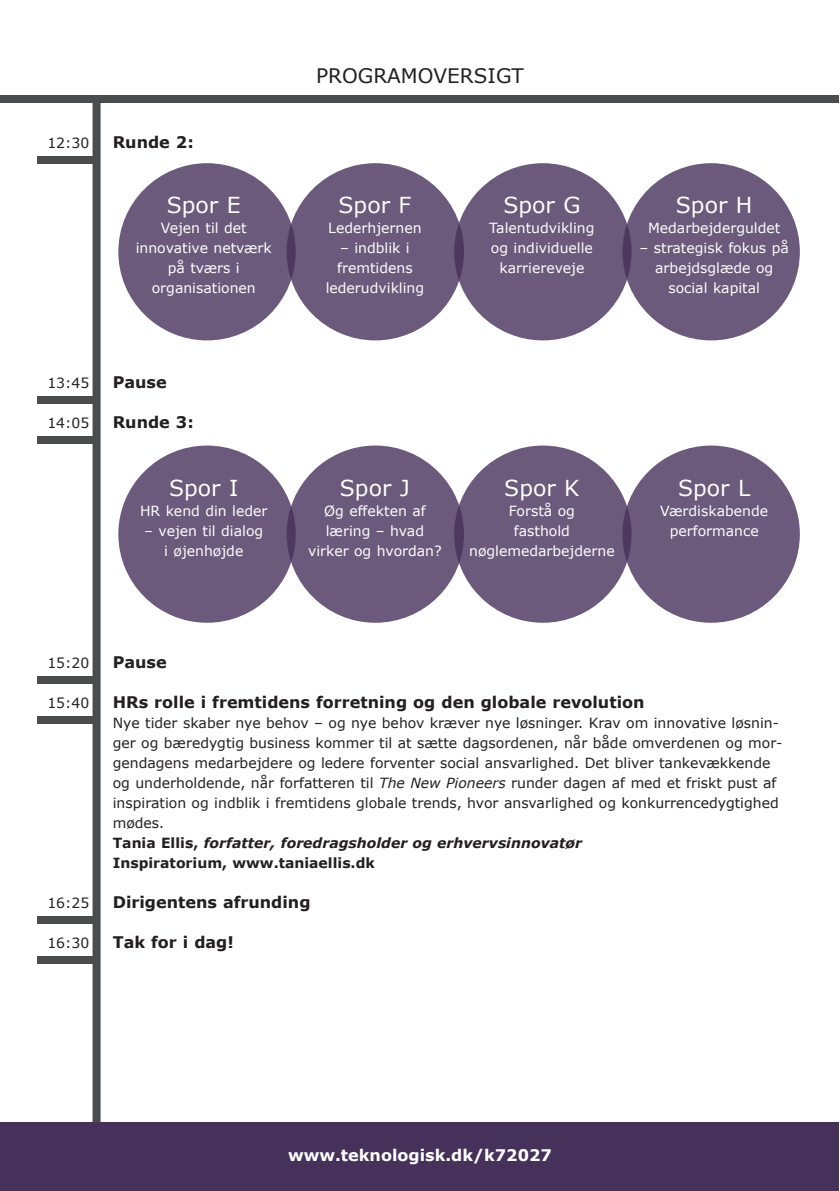
<style>
.page{position:relative;width:840px;height:1191px;background:#fff}
.page>*{position:absolute;margin:0;border:0;box-sizing:border-box;transform-origin:0 0}
.t1{font:22px "Verdana";color:#fff}
.t2{font:20px "Verdana";color:#231f20}
.t3{font:700 16px "Verdana";color:#231f20}
.t4{font:700 16px "Verdana";color:#fff}
.t5{font:14px/20px "Verdana";color:#231f20}
.t6{font:14px/20px "Verdana";color:#fff;text-align:center}
.s1{font-style:italic}
.s2{font-weight:700}
.s3{font-weight:700;font-style:italic}
</style>
<div class="page">
<div style="left:118px;top:163px;width:177px;height:177px;background:#6b5a7b;border-radius:50%"></div>
<div style="left:118px;top:445px;width:177px;height:178px;background:#6b5a7b;border-radius:50%"></div>
<div style="left:454px;top:163px;width:177px;height:177px;background:#6b5a7b;border-radius:50%"></div>
<div style="left:454px;top:445px;width:177px;height:178px;background:#6b5a7b;border-radius:50%"></div>
<div style="left:286px;top:163px;width:177px;height:177px;background:#6b5a7b;border-radius:50%"></div>
<div style="left:286px;top:445px;width:177px;height:178px;background:#6b5a7b;border-radius:50%"></div>
<div style="left:622px;top:163px;width:177px;height:177px;background:#6b5a7b;border-radius:50%"></div>
<div style="left:622px;top:445px;width:177px;height:178px;background:#6b5a7b;border-radius:50%"></div>
<div style="left:92px;top:102px;width:8px;height:1021px;background:#4b4c4d"></div>
<div style="left:0;top:1123px;width:838px;height:68px;background:#46315a"></div>
<div style="left:37px;top:396px;width:62px;height:7px;background:#4b4c4d"></div>
<div style="left:37px;top:436px;width:62px;height:7px;background:#4b4c4d"></div>
<div style="left:37px;top:676px;width:62px;height:7px;background:#4b4c4d"></div>
<div style="left:37px;top:716px;width:62px;height:7px;background:#4b4c4d"></div>
<div style="left:37px;top:916px;width:62px;height:7px;background:#4b4c4d"></div>
<div style="left:37px;top:956px;width:62px;height:7px;background:#4b4c4d"></div>
<div style="left:37px;top:156px;width:62px;height:7px;background:#4b4c4d"></div>
<div style="left:0;top:95px;width:838px;height:7px;background:#4b4c4d"></div>
<p class="t5" style="left:47px;top:132px;width:43px">12:30</p>
<p class="t3" style="left:113px;top:132px;width:82px">Runde 2:</p>
<h1 class="t1" style="left:167px;top:191px;width:75px">spor E</h1>
<p class="t6" style="left:136px;top:218px;width:138px">Vejen til det innovative netværk på tværs i organisationen</p>
<p class="t5" style="left:47px;top:372px;width:43px">13:45</p>
<p class="t5" style="left:47px;top:412px;width:43px">14:05</p>
<p class="t3" style="left:113px;top:372px;width:55px">Pause</p>
<p class="t3" style="left:113px;top:412px;width:82px">Runde 3:</p>
<h1 class="t1" style="left:169px;top:474px;width:71px">spor I</h1>
<p class="t6" style="left:140px;top:500px;width:129px">hR kend din leder</p>
<p class="t6" style="left:144px;top:520px;width:120px">– vejen til dialog i øjenhøjde</p>
<h2 class="t2" style="left:316px;top:62px;width:209px">PRoGRAmoVERsIGT</h2>
<h1 class="t1" style="left:338px;top:191px;width:74px">spor F</h1>
<p class="t6" style="left:328px;top:218px;width:95px">lederhjernen</p>
<p class="t6" style="left:325px;top:238px;width:100px">– indblik i fremtidens lederudvikling</p>
<h1 class="t1" style="left:503px;top:191px;width:79px">spor G</h1>
<p class="t6" style="left:489px;top:218px;width:107px">Talentudvikling og individuelle karriereveje</p>
<h1 class="t1" style="left:675px;top:191px;width:78px">spor h</h1>
<p class="t6" style="left:647px;top:218px;width:134px">medarbejderguldet</p>
<p class="t6" style="left:639px;top:238px;width:151px">– strategisk fokus på arbejdsglæde og social kapital</p>
<h1 class="t1" style="left:340px;top:474px;width:72px">spor j</h1>
<p class="t6" style="left:308px;top:500px;width:135px">Øg effekten af læring – hvad virker og hvordan?</p>
<h1 class="t1" style="left:504px;top:474px;width:77px">spor K</h1>
<p class="t6" style="left:469px;top:500px;width:147px">Forstå og<br>fasthold nøglemedarbejderne</p>
<h1 class="t1" style="left:677px;top:474px;width:74px">spor l</h1>
<p class="t6" style="left:660px;top:500px;width:109px">Værdiskabende performance</p>
<p class="t5" style="left:47px;top:652px;width:43px">15:20</p>
<p class="t5" style="left:47px;top:692px;width:43px">15:40</p>
<p class="t5" style="left:47px;top:892px;width:43px">16:25</p>
<p class="t5" style="left:47px;top:932px;width:43px">16:30</p>
<p class="t3" style="left:113px;top:652px;width:55px">Pause</p>
<p class="t3" style="left:113px;top:692px;width:533px">HRs rolle i fremtidens forretning og den globale revolution</p>
<p class="t5" style="left:113px;top:712px;width:671px">Nye tider skaber nye behov – og nye behov kræver nye løsninger. Krav om innovative løsnin&shy;ger og bæredygtig business kommer til at sætte dagsordenen, når både omverdenen og mor&shy;gendagens medarbejdere og ledere forventer social ansvarlighed. det bliver tankevækkende og underholdende, når forfatteren til <span class="s1">The New Pioneers</span> runder dagen af med et friskt pust af inspiration og indblik i fremtidens globale trends, hvor ansvarlighed og konkurrencedygtighed mødes.<br><span class="s2">Tania ellis,</span> <span class="s3">forfatter, foredragsholder og erhvervsinnovatør<br></span><span class="s2">inspiratorium, www.taniaellis.dk</span></p>
<p class="t3" style="left:113px;top:892px;width:199px">Dirigentens afrunding</p>
<p class="t3" style="left:113px;top:932px;width:123px">Tak for i dag!</p>
<p class="t4" style="left:288px;top:1145px;width:265px">www.teknologisk.dk/k72027</p>
</div>
